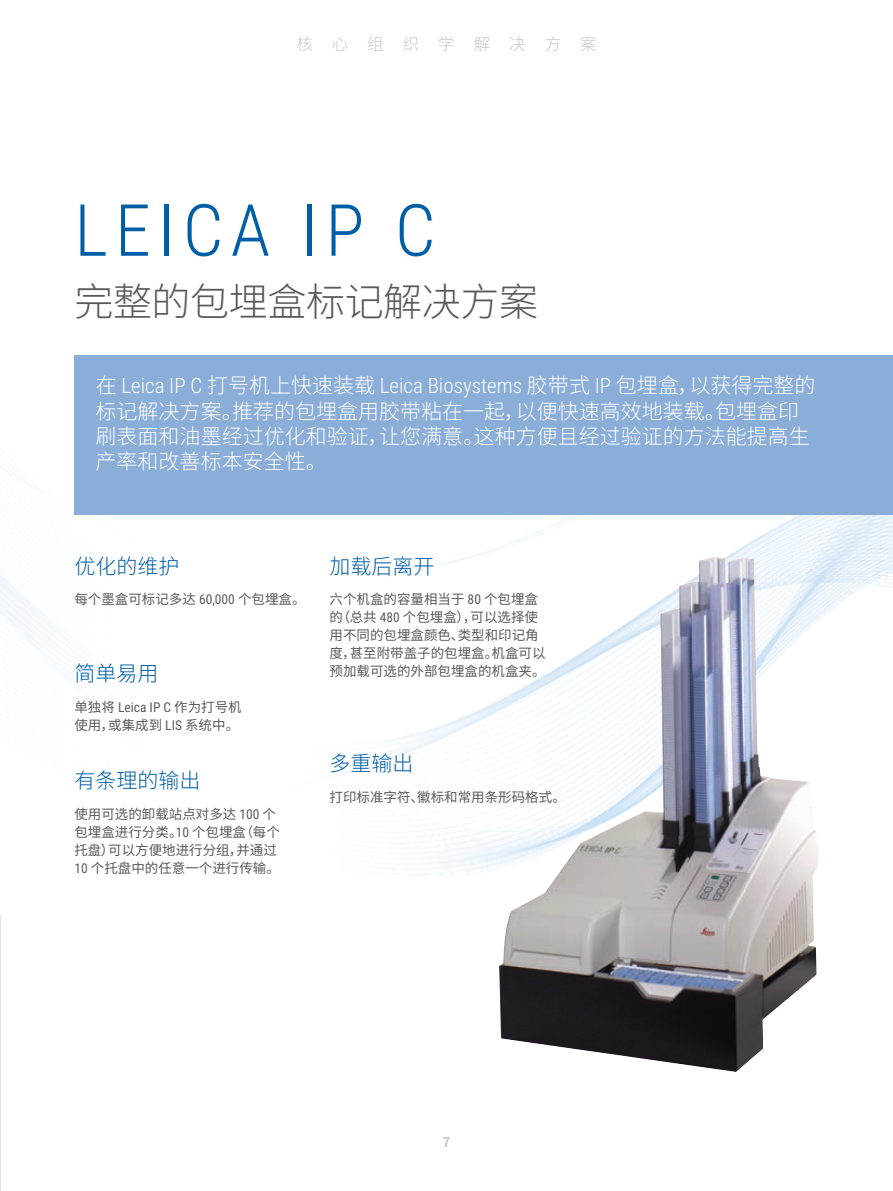
<style>
.page{position:relative;width:893px;height:1191px;background:#fff}
.page>*{position:absolute;margin:0;border:0;box-sizing:border-box;transform-origin:0 0}
.t1{font:300 72px "Roboto Condensed";letter-spacing:.1em;color:#005ea7}
.t2{font:300 39px "Noto Sans CJ Ksc";letter-spacing:-.01em;color:#595a5b}
.t3{font:300 21px/25.2px "Noto Sans CJ Ksc";color:#fff}
.t4{font:300 21px "Roboto Condensed";color:#fff}
.t5{font:300 21px "Noto Sans CJ Ksc";color:#005ea7}
.t6{font:300 16.5px "Noto Sans CJ Ksc";letter-spacing:1.15em;color:#c7c7c7}
.t7{font:13.5px/18px "Noto Sans CJ Ksc";color:#595a5b}
.t8{font:700 13.5px "Noto Sans CJ Ksc";color:#c7c7c7}
.s1{font-family:"Noto Sans CJ Ksc"}
.s2{font-family:"Roboto Condensed"}
</style>
<div class="page">
<img style="left:0;top:466px;width:893px;height:625px">
<img style="left:499px;top:557px;width:320px;height:514px">
<div style="left:74px;top:355px;width:819px;height:159px;background:#8aaed8"></div>
<p class="t6" style="left:296px;top:35px;width:302px">核心组织学解决方案</p>
<h1 class="t1" style="left:74px;top:180px;width:363px">LEICA IP C</h1>
<h2 class="t2" style="left:74px;top:280px;width:465px">完整的包埋盒标记解决方案</h2>
<h3 class="t4" style="left:96px;top:371px;width:721px"><span class="s1">在</span> Leica IP C <span class="s1">打号机上快速装载</span> Leica Biosystems <span class="s1">胶带式</span> IP <span class="s1">包埋盒，以获得完整的</span></h3>
<h3 class="t3" style="left:96px;top:399px;width:715px">标记解决方案。推荐的包埋盒用胶带粘在一起，以便快速高效地装载。包埋盒印刷表面和油墨经过优化和验证，让您满意。这种方便且经过验证的方法能提高生产率和改善标本安全性。</h3>
<h3 class="t5" style="left:74px;top:554px;width:106px">优化的维护</h3>
<p class="t7" style="left:74px;top:591px;width:233px">每个墨盒可标记多达 <span class="s2">60,000</span> 个包埋盒。</p>
<h3 class="t5" style="left:74px;top:661px;width:85px">简单易用</h3>
<p class="t7" style="left:74px;top:698px;width:169px">单独将 <span class="s2">Leica IP C</span> 作为打号机使用，或集成到 <span class="s2">LIS</span> 系统中。</p>
<h3 class="t5" style="left:74px;top:768px;width:127px">有条理的输出</h3>
<p class="t7" style="left:74px;top:805px;width:207px">使用可选的卸载站点对多达 <span class="s2">100</span> 个包埋盒进行分类。<span class="s2">10</span> 个包埋盒（每个托盘）可以方便地进行分组，并通过<br><span class="s2">10</span> 个托盘中的任意一个进行传输。</p>
<h3 class="t5" style="left:330px;top:554px;width:107px">加载后离开</h3>
<p class="t7" style="left:330px;top:591px;width:218px">六个机盒的容量相当于 <span class="s2">80</span> 个包埋盒的（总共 <span class="s2">480</span> 个包埋盒），可以选择使用不同的包埋盒颜色、类型和印记角度，甚至附带盖子的包埋盒。机盒可以预加载可选的外部包埋盒的机盒夹。</p>
<h3 class="t5" style="left:330px;top:751px;width:85px">多重输出</h3>
<p class="t7" style="left:330px;top:788px;width:238px">打印标准字符、徽标和常用条形码格式。</p>
<p class="t8" style="left:442px;top:1134px;width:9px">7</p>
</div>
